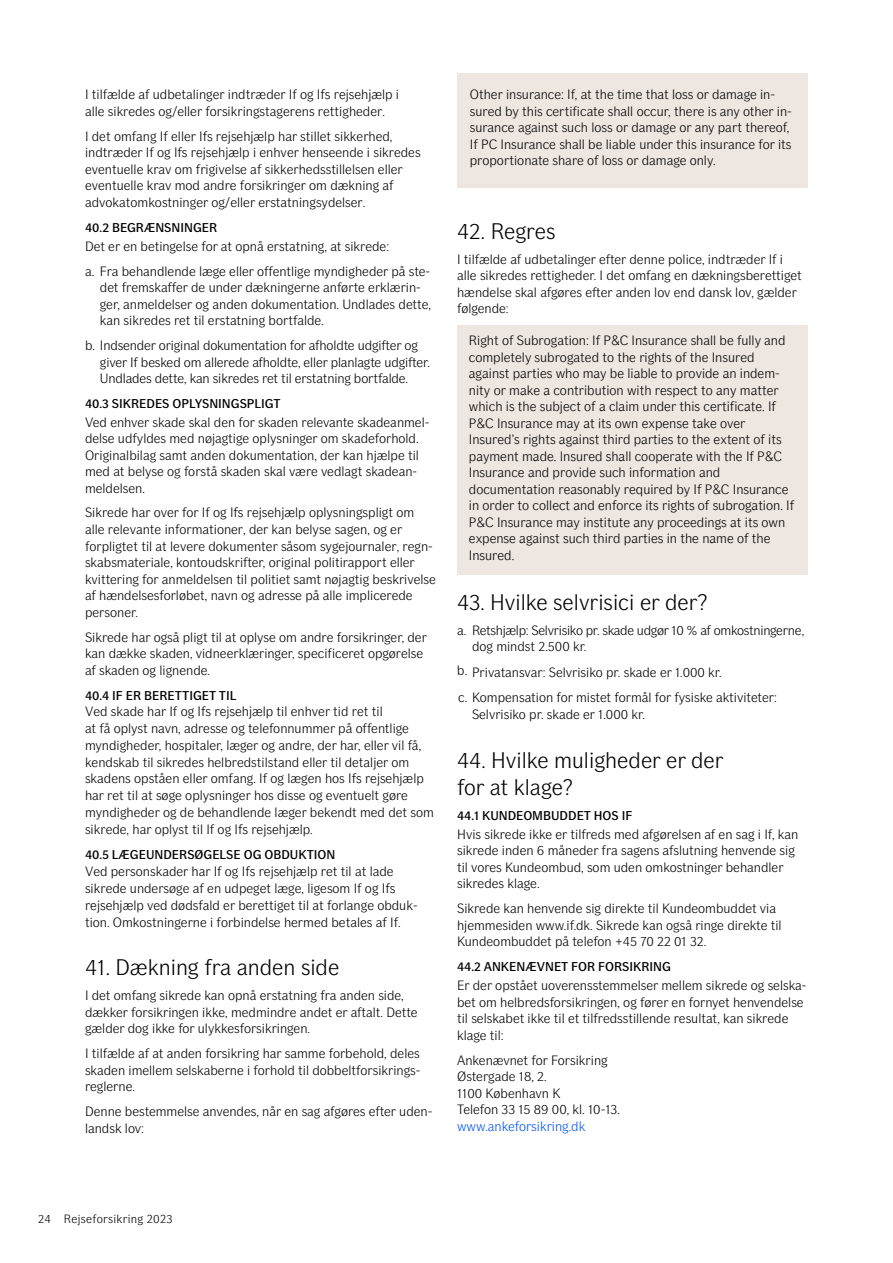
<style>
.page{position:relative;width:893px;height:1263px;background:#fff}
.page>*{position:absolute;margin:0;border:0;box-sizing:border-box;transform-origin:0 0}
.t1{font:300 22.5px/27px "If Sans";color:#000}
.t2{font:300 13.5px/16.5px "If Sans";color:#000}
.t3{font:300 13.5px/16.5px "If Sans";letter-spacing:-.02em;color:#000}
.t4{font:300 13.5px "If Sans";color:#0054f0}
.t5{font:500 12.75px "If Sans";color:#000}
.t6{font:300 12px "If Sans";letter-spacing:.025em;color:#000}
</style>
<div class="page">
<div style="left:457px;top:325px;width:351px;height:249px;background:#ede6e1"></div>
<div style="left:457px;top:73px;width:351px;height:115px;background:#ede6e1"></div>
<p class="t2" style="left:85px;top:86px;width:316px">I tilfælde af udbetalinger indtræder If og Ifs rejsehjælp i alle sikredes og/eller forsikringstagerens rettigheder.</p>
<p class="t2" style="left:85px;top:128px;width:337px">I det omfang If eller Ifs rejsehjælp har stillet sikkerhed, indtræder If og Ifs rejsehjælp i enhver henseende i sikredes eventuelle krav om frigivelse af sikkerhedsstillelsen eller eventuelle krav mod andre forsikringer om dækning af advokatomkostninger og/eller erstatningsydelser.</p>
<p class="t5" style="left:85px;top:220px;width:134px">40.2 BEGRÆNSNINGER</p>
<p class="t2" style="left:85px;top:233px;width:347px;line-height:25px">Det er en betingelse for at opnå erstatning, at sikrede:<br>a. Fra behandlende læge eller offentlige myndigheder på ste-</p>
<p class="t2" style="left:100px;top:279px;width:333px">det fremskaffer de under dækningerne anførte erklærin&shy;ger, anmeldelser og anden dokumentation. Undlades dette, kan sikredes ret til erstatning bortfalde.</p>
<p class="t2" style="left:100px;top:337px;width:331px;text-indent:-15px">b. Indsender original dokumentation for afholdte udgifter og giver If besked om allerede afholdte, eller planlagte udgifter.<br>Undlades dette, kan sikredes ret til erstatning bortfalde.</p>
<p class="t5" style="left:85px;top:396px;width:197px">40.3 SIKREDES OPLYSNINGSPLIGT</p>
<p class="t2" style="left:85px;top:414px;width:346px">Ved enhver skade skal den for skaden relevante skadeanmel&shy;delse udfyldes med nøjagtige oplysninger om skadeforhold.<br>Originalbilag samt anden dokumentation, der kan hjælpe til med at belyse og forstå skaden skal være vedlagt skadean&shy;meldelsen.</p>
<p class="t2" style="left:85px;top:504px;width:352px">Sikrede har over for If og Ifs rejsehjælp oplysningspligt om alle relevante informationer, der kan belyse sagen, og er forpligtet til at levere dokumenter såsom sygejournaler, regn&shy;skabsmateriale, kontoudskrifter, original politirapport eller kvittering for anmeldelsen til politiet samt nøjagtig beskrivelse af hændelsesforløbet, navn og adresse på alle implicerede personer.</p>
<p class="t2" style="left:85px;top:629px;width:343px">Sikrede har også pligt til at oplyse om andre forsikringer, der kan dække skaden, vidneerklæringer, specificeret opgørelse af skaden og lignende.</p>
<p class="t5" style="left:85px;top:688px;width:153px">40.4 IF ER BERETTIGET TIL</p>
<p class="t2" style="left:85px;top:703px;width:350px">Ved skade har If og Ifs rejsehjælp til enhver tid ret til<br>at få oplyst navn, adresse og telefonnummer på offentlige myndigheder, hospitaler, læger og andre, der har, eller vil få, kendskab til sikredes helbredstilstand eller til detaljer om skadens opståen eller omfang. If og lægen hos Ifs rejsehjælp har ret til at søge oplysninger hos disse og eventuelt gøre myndigheder og de behandlende læger bekendt med det som sikrede, har oplyst til If og Ifs rejsehjælp.</p>
<p class="t5" style="left:85px;top:847px;width:252px">40.5 LÆGEUNDERSØGELSE OG OBDUKTION</p>
<p class="t2" style="left:85px;top:862px;width:334px;line-height:17.2px">Ved personskader har If og Ifs rejsehjælp ret til at lade sikrede undersøge af en udpeget læge, ligesom If og Ifs rejsehjælp ved dødsfald er berettiget til at forlange obduk&shy;tion. Omkostningerne i forbindelse hermed betales af If.</p>
<h1 class="t1" style="left:85px;top:954px;width:256px">41. Dækning fra anden side</h1>
<p class="t2" style="left:85px;top:987px;width:334px">I det omfang sikrede kan opnå erstatning fra anden side, dækker forsikringen ikke, medmindre andet er aftalt. Dette gælder dog ikke for ulykkesforsikringen.</p>
<p class="t2" style="left:85px;top:1045px;width:337px;text-align:justify">I tilfælde af at anden forsikring har samme forbehold, deles skaden imellem selskaberne i forhold til dobbeltforsikrings&shy;reglerne.</p>
<p class="t2" style="left:85px;top:1103px;width:349px">Denne bestemmelse anvendes, når en sag afgøres efter uden&shy;landsk lov:</p>
<p class="t2" style="left:470px;top:86px;width:323px">Other insurance: If, at the time that loss or damage in&shy;sured by this certificate shall occur, there is any other in&shy;surance against such loss or damage or any part thereof, If PC Insurance shall be liable under this insurance for its proportionate share of loss or damage only.</p>
<h1 class="t1" style="left:457px;top:217px;width:100px">42. Regres</h1>
<p class="t2" style="left:457px;top:251px;width:346px">I tilfælde af udbetalinger efter denne police, indtræder If i alle sikredes rettigheder. I det omfang en dækningsberettiget hændelse skal afgøres efter anden lov end dansk lov, gælder følgende:</p>
<p class="t2" style="left:469px;top:333px;width:327px">Right of Subrogation: If P&amp;C Insurance shall be fully and completely subrogated to the rights of the Insured against parties who may be liable to provide an indem&shy;nity or make a contribution with respect to any matter which is the subject of a claim under this certificate. If P&amp;C Insurance may at its own expense take over Insured’s rights against third parties to the extent of its payment made. Insured shall cooperate with the If P&amp;C Insurance and provide such information and documentation reasonably required by If P&amp;C Insurance in order to collect and enforce its rights of subrogation. If P&amp;C Insurance may institute any proceedings at its own expense against such third parties in the name of the Insured.</p>
<h1 class="t1" style="left:457px;top:588px;width:252px">43. Hvilke selvrisici er der?</h1>
<p class="t3" style="left:472px;top:622px;width:334px;text-indent:-15px">a. Retshjælp: Selvrisiko pr. skade udgør 10 % af omkostningerne, dog mindst 2.500 kr.</p>
<p class="t2" style="left:458px;top:689px;width:320px">c. Kompensation for mistet formål for fysiske aktiviteter:</p>
<p class="t2" style="left:472px;top:664px;width:251px">Privatansvar: Selvrisiko pr. skade er 1.000 kr.</p>
<p class="t2" style="left:472px;top:706px;width:174px">Selvrisiko pr. skade er 1.000 kr.</p>
<h1 class="t1" style="left:457px;top:747px;width:268px">44. Hvilke muligheder er der for at klage?</h1>
<p class="t5" style="left:457px;top:808px;width:177px">44.1 KUNDEOMBUDDET HOS IF</p>
<p class="t2" style="left:457px;top:826px;width:343px">Hvis sikrede ikke er tilfreds med afgørelsen af en sag i If, kan sikrede inden 6 måneder fra sagens afslutning henvende sig til vores Kundeombud, som uden omkostninger behandler sikredes klage.</p>
<p class="t2" style="left:457px;top:900px;width:326px">Sikrede kan henvende sig direkte til Kundeombuddet via hjemmesiden www.if.dk. Sikrede kan også ringe direkte til<br>Kundeombuddet på telefon +45 70 22 01 32.</p>
<p class="t5" style="left:457px;top:960px;width:215px">44.2 ANKENÆVNET FOR FORSIKRING</p>
<p class="t2" style="left:457px;top:977px;width:351px">Er der opstået uoverensstemmelser mellem sikrede og selska&shy;bet om helbredsforsikringen, og fører en fornyet henvendelse til selskabet ikke til et tilfredsstillende resultat, kan sikrede klage til:</p>
<p class="t2" style="left:457px;top:1052px;width:164px">Ankenævnet for Forsikring<br>Østergade 18, 2.<br>1100 København K<br>Telefon 33 15 89 00, kl. 10-13.</p>
<p class="t4" style="left:457px;top:1118px;width:130px">www.ankeforsikring.dk</p>
<p class="t6" style="left:38px;top:1212px;width:136px">24 Rejseforsikring 2023</p>
</div>
